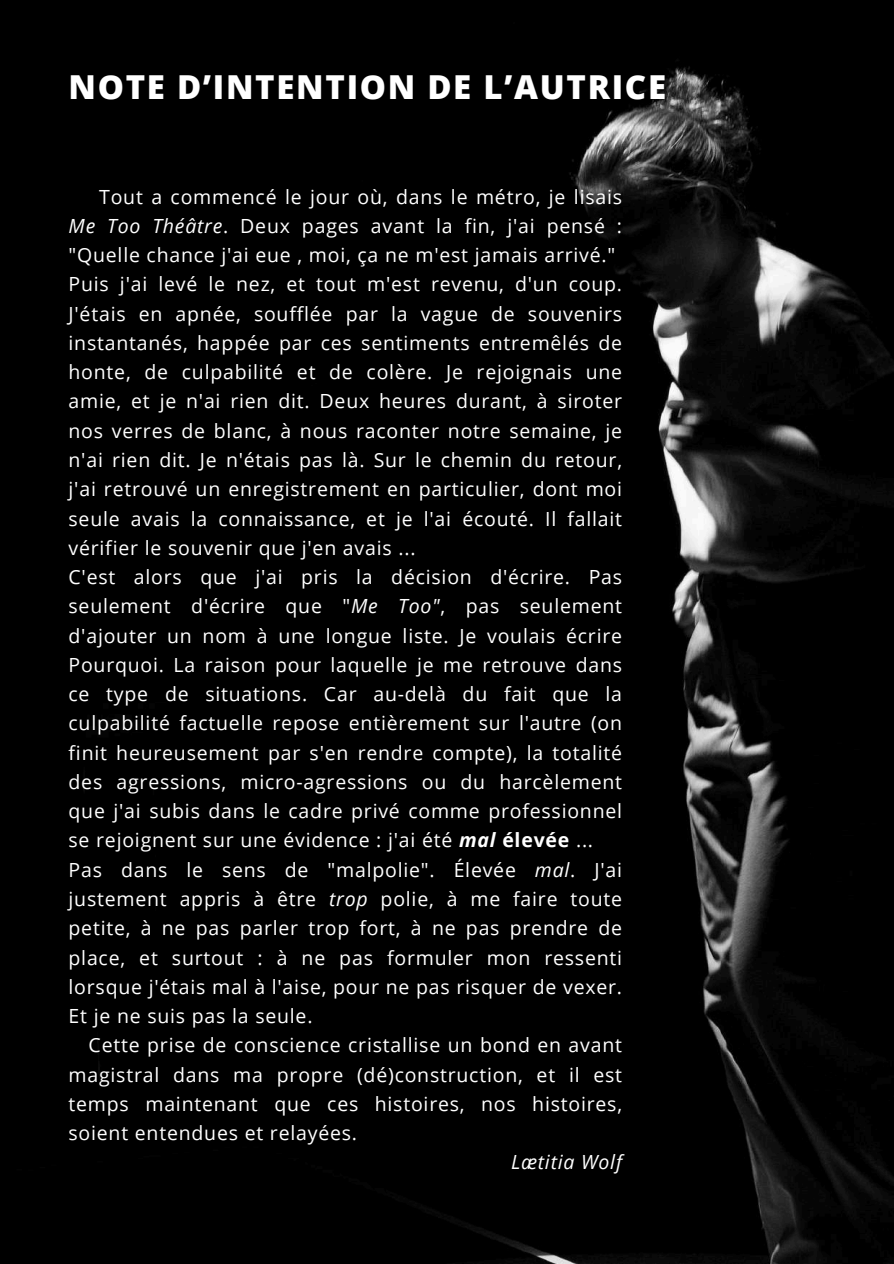
<style>
.page{position:relative;width:894px;height:1264px;background:#fff}
.page>*{position:absolute;margin:0;border:0;box-sizing:border-box;transform-origin:0 0}
.t1{font:800 33px "Open Sans";letter-spacing:.05em;color:#fff}
.t2{font:19.5px/29.2px "Open Sans";letter-spacing:.04em;color:#fff}
.t3{font:italic 19.5px "Open Sans";letter-spacing:.04em;color:#fff}
.s1{font-style:italic}
.s2{font-weight:700;font-style:italic}
.s3{font-weight:700}
</style>
<div class="page">
<img style="left:0;top:0;width:893px;height:1263px">
<h1 class="t1" style="left:69px;top:64px;width:599px">NOTE D’INTENTION DE L’AUTRICE</h1>
<p class="t2" style="left:69px;top:181px;width:555px;text-indent:31px">Tout a commencé le jour où, dans le métro, je lisais <span class="s1">Me Too Théâtre</span>. Deux pages avant la fin, j'ai pensé : "Quelle chance j'ai eue , moi, ça ne m'est jamais arrivé." Puis j'ai levé le nez, et tout m'est revenu, d'un coup.<br>J'étais en apnée, soufflée par la vague de souvenirs instantanés, happée par ces sentiments entremêlés de honte, de culpabilité et de colère. Je rejoignais une amie, et je n'ai rien dit. Deux heures durant, à siroter nos verres de blanc, à nous raconter notre semaine, je n'ai rien dit. Je n'étais pas là. Sur le chemin du retour, j'ai retrouvé un enregistrement en particulier, dont moi seule avais la connaissance, et je l'ai écouté. Il fallait vérifier le souvenir que j'en avais ...<br>C'est alors que j'ai pris la décision d'écrire. Pas seulement d'écrire que "<span class="s1">Me Too"</span>, pas seulement d'ajouter un nom à une longue liste. Je voulais écrire Pourquoi. La raison pour laquelle je me retrouve dans ce type de situations. Car au-delà du fait que la culpabilité factuelle repose entièrement sur l'autre (on finit heureusement par s'en rendre compte), la totalité des agressions, micro-agressions ou du harcèlement que j'ai subis dans le cadre privé comme professionnel se rejoignent sur une évidence : j'ai été <span class="s2">mal</span> <span class="s3">élevée</span> ...<br>Pas dans le sens de "malpolie". Élevée <span class="s1">mal</span>. J'ai justement appris à être <span class="s1">trop</span> polie, à me faire toute petite, à ne pas parler trop fort, à ne pas prendre de place, et surtout : à ne pas formuler mon ressenti lorsque j'étais mal à l'aise, pour ne pas risquer de vexer.<br>Et je ne suis pas la seule.</p>
<p class="t2" style="left:69px;top:1030px;width:555px;text-align:justify;text-indent:20px">Cette prise de conscience cristallise un bond en avant magistral dans ma propre (dé)construction, et il est temps maintenant que ces histoires, nos histoires, soient entendues et relayées.</p>
<p class="t3" style="left:511px;top:1148px;width:112px">Lætitia Wolf</p>
</div>
